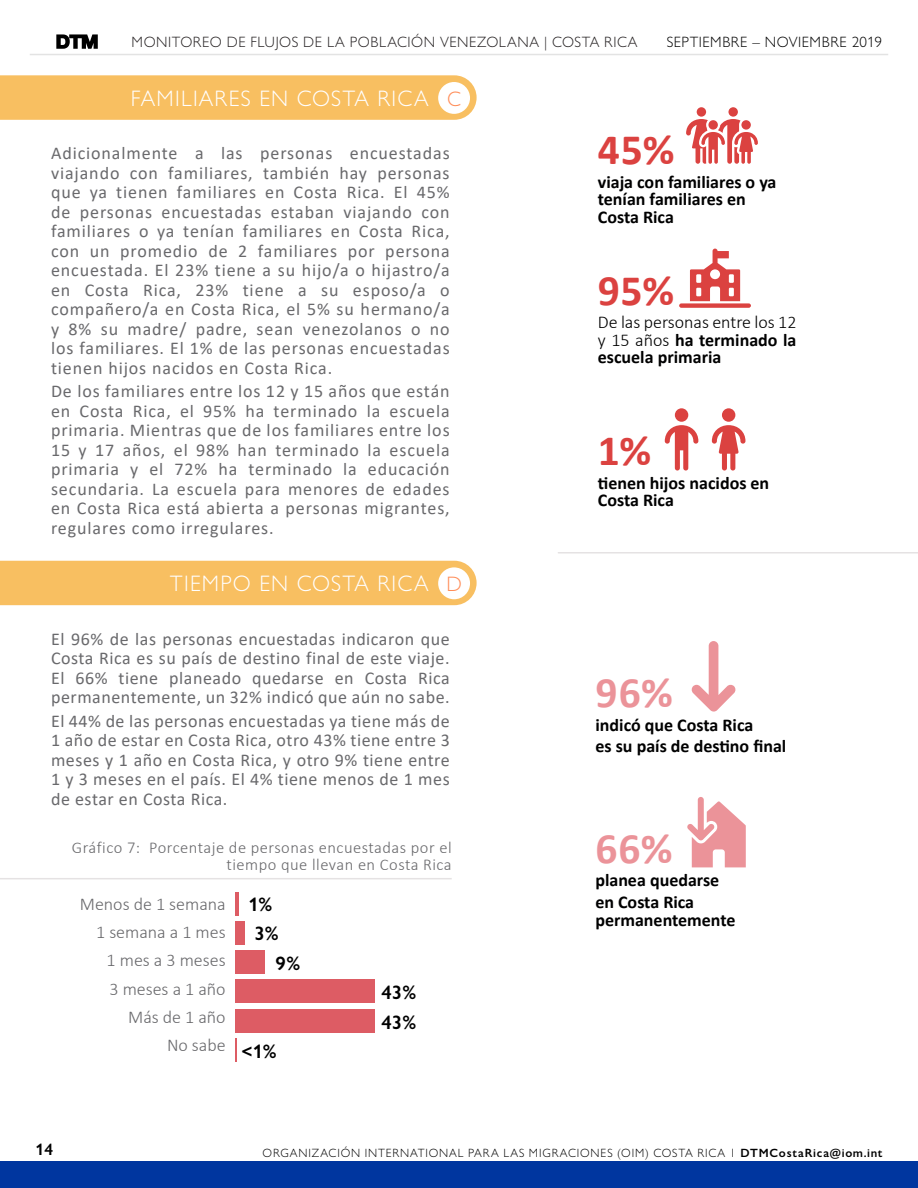
<style>
.page{position:relative;width:918px;height:1188px;background:#fff}
.page>*{position:absolute;margin:0;border:0;box-sizing:border-box;transform-origin:0 0}
.t1{font:700 43.5px "Calibri";color:#db4240}
.t2{font:700 43.5px "Calibri";color:#eb9399}
.t3{font:300 22.5px "Gill Sans Nova";letter-spacing:.055em;color:#fff}
.t4{font:300 21px "Gill Sans Nova";color:#ff8d58}
.t5{font:600 19.5px/29.5px "Gill Sans Nova";color:#000}
.t6{font:18px/19.5px "Calibri";letter-spacing:.03em;color:#69696c;text-align:justify}
.t7{font:700 18px/17.4px "Calibri";color:#000001}
.t8{font:300 18px/28.2px "Calibri";color:#69696c;text-align:right}
.t9{font:300 18px/17.4px "Calibri";color:#000001;text-align:justify}
.t10{font:300 16.5px/16.5px "Calibri";letter-spacing:.03em;color:#69696c;text-align:right}
.t11{font:600 16.5px "Gill Sans Nova";color:#000}
.t12{font:300 15px "Gill Sans Nova";letter-spacing:.035em;color:#231f20}
.t13{font:300 15px "Gill Sans Nova";letter-spacing:.04em;color:#000}
.t14{font:300 12px "Gill Sans Nova";letter-spacing:.07em;color:#000001}
.s1{font-weight:700}
.s2{font-weight:600}
</style>
<div class="page">
<hr style="left:558px;top:552px;width:360px;height:2px;background:#e5e2e3">
<svg style="left:687px;top:797px;width:59px;height:70px"></svg>
<div style="left:0;top:75px;width:477px;height:45px;background:#f8bf61"></div>
<div style="left:0;top:561px;width:477px;height:44px;background:#f8bf61"></div>
<div style="left:438px;top:82px;width:32px;height:32px;background:#fff;border-radius:50%"></div>
<div style="left:438px;top:567px;width:32px;height:32px;background:#fff;border-radius:50%"></div>
<hr style="left:0;top:878px;width:452px;height:1px;background:#e5e2e3">
<div style="left:697px;top:107px;width:9px;height:10px;background:#db4240;border-radius:50%"></div>
<div style="left:728px;top:107px;width:10px;height:10px;background:#db4240;border-radius:50%"></div>
<svg style="left:686px;top:119px;width:72px;height:45px"></svg>
<svg style="left:665px;top:425px;width:33px;height:46px"></svg>
<div style="left:675px;top:408px;width:13px;height:14px;background:#db4240;border-radius:50%"></div>
<svg style="left:712px;top:425px;width:33px;height:46px"></svg>
<div style="left:722px;top:408px;width:13px;height:14px;background:#db4240;border-radius:50%"></div>
<div style="left:679px;top:303px;width:72px;height:5px;background:#db4240;border-radius:2px"></div>
<svg style="left:690px;top:249px;width:50px;height:52px"></svg>
<svg style="left:691px;top:641px;width:45px;height:71px"></svg>
<hr style="left:235px;top:892px;width:4px;height:23px;background:#dd5c64">
<div style="left:235px;top:921px;width:10px;height:24px;background:#dd5c64"></div>
<div style="left:235px;top:951px;width:30px;height:23px;background:#dd5c64"></div>
<div style="left:235px;top:980px;width:140px;height:23px;background:#dd5c64"></div>
<div style="left:235px;top:1009px;width:140px;height:23px;background:#dd5c64"></div>
<hr style="left:235px;top:1038px;width:2px;height:23px;background:#dd5c64">
<svg style="left:56px;top:34px;width:42px;height:15px"></svg>
<hr style="left:30px;top:54px;width:858px;height:1px;background:#e3e3e3">
<div style="left:0;top:1161px;width:918px;height:27px;background:#00369f"></div>
<p class="t12" style="left:132px;top:33px;width:507px">MONITOREO DE FLUJOS DE LA POBLACIÓN VENEZOLANA | COSTA RICA</p>
<p class="t13" style="left:667px;top:33px;width:217px">SEPTIEMBRE – NOVIEMBRE 2019</p>
<p class="t3" style="left:131px;top:84px;width:299px">FAMILIARES EN COSTA RICA</p>
<p class="t4" style="left:447px;top:86px;width:16px">C</p>
<p class="t6" style="left:51px;top:143px;width:400px">Adicionalmente a las personas encuestadas viajando con familiares, también hay personas que ya tienen familiares en Costa Rica. El 45% de personas encuestadas estaban viajando con familiares o ya tenían familiares en Costa Rica, con un promedio de 2 familiares por persona encuestada. El 23% tiene a su hijo/a o hijastro/a en Costa Rica, 23% tiene a su esposo/a o compañero/a en Costa Rica, el 5% su hermano/a y 8% su madre/ padre, sean venezolanos o no los familiares. El 1% de las personas encuestadas tienen hijos nacidos en Costa Rica.</p>
<p class="t6" style="left:51px;top:381px;width:400px">De los familiares entre los 12 y 15 años que están en Costa Rica, el 95% ha terminado la escuela primaria. Mientras que de los familiares entre los 15 y 17 años, el 98% han terminado la escuela primaria y el 72% ha terminado la educación secundaria. La escuela para menores de edades en Costa Rica está abierta a personas migrantes, regulares como irregulares.</p>
<p class="t3" style="left:170px;top:570px;width:260px">TIEMPO EN COSTA RICA</p>
<p class="t4" style="left:446px;top:571px;width:17px">D</p>
<p class="t6" style="left:51px;top:629px;width:400px">El 96% de las personas encuestadas indicaron que Costa Rica es su país de destino final de este viaje.<br>El 66% tiene planeado quedarse en Costa Rica permanentemente, un 32% indicó que aún no sabe.</p>
<p class="t6" style="left:51px;top:711px;width:400px">El 44% de las personas encuestadas ya tiene más de 1 año de estar en Costa Rica, otro 43% tiene entre 3 meses y 1 año en Costa Rica, y otro 9% tiene entre 1 y 3 meses en el país. El 4% tiene menos de 1 mes de estar en Costa Rica.</p>
<p class="t10" style="left:72px;top:839px;width:381px">Gráfico 7: Porcentaje de personas encuestadas por el tiempo que llevan en Costa Rica</p>
<p class="t8" style="left:80px;top:890px;width:147px">Menos de 1 semana<br>1 semana a 1 mes<br>1 mes a 3 meses<br>3 meses a 1 año<br>Más de 1 año<br>No sabe</p>
<p class="t5" style="left:249px;top:889px;width:25px">1%</p>
<p class="t5" style="left:254px;top:919px;width:26px">3%</p>
<p class="t5" style="left:275px;top:948px;width:26px">9%</p>
<p class="t5" style="left:242px;top:1037px;width:37px">&lt;1%</p>
<p class="t5" style="left:381px;top:978px;width:36px">43%<br>43%</p>
<h1 class="t1" style="left:598px;top:119px;width:78px">45%</h1>
<p class="t7" style="left:598px;top:173px;width:180px">viaja con familiares o ya tenían familiares en<br>Costa Rica</p>
<h1 class="t1" style="left:598px;top:260px;width:78px">95%</h1>
<p class="t9" style="left:598px;top:313px;width:200px">De las personas entre los 12 y 15 años <span class="s1">ha terminado la escuela primaria</span></p>
<h1 class="t1" style="left:598px;top:420px;width:55px">1%</h1>
<p class="t7" style="left:598px;top:474px;width:173px">tienen hijos nacidos en<br>Costa Rica</p>
<h1 class="t2" style="left:595px;top:662px;width:79px">96%</h1>
<p class="t7" style="left:595px;top:714px;width:192px;line-height:21.6px">indicó que Costa Rica<br>es su país de destino final</p>
<h1 class="t2" style="left:595px;top:818px;width:79px">66%</h1>
<p class="t7" style="left:595px;top:869px;width:125px;line-height:21.6px">planea quedarse en Costa Rica</p>
<p class="t7" style="left:595px;top:911px;width:142px">permanentemente</p>
<p class="t11" style="left:36px;top:1139px;width:19px">14</p>
<p class="t14" style="left:263px;top:1146px;width:621px">ORGANIZACIÓN INTERNATIONAL PARA LAS MIGRACIONES (OIM) COSTA RICA 1 <span class="s2">DTMCostaRica@iom.int</span></p>
</div>
